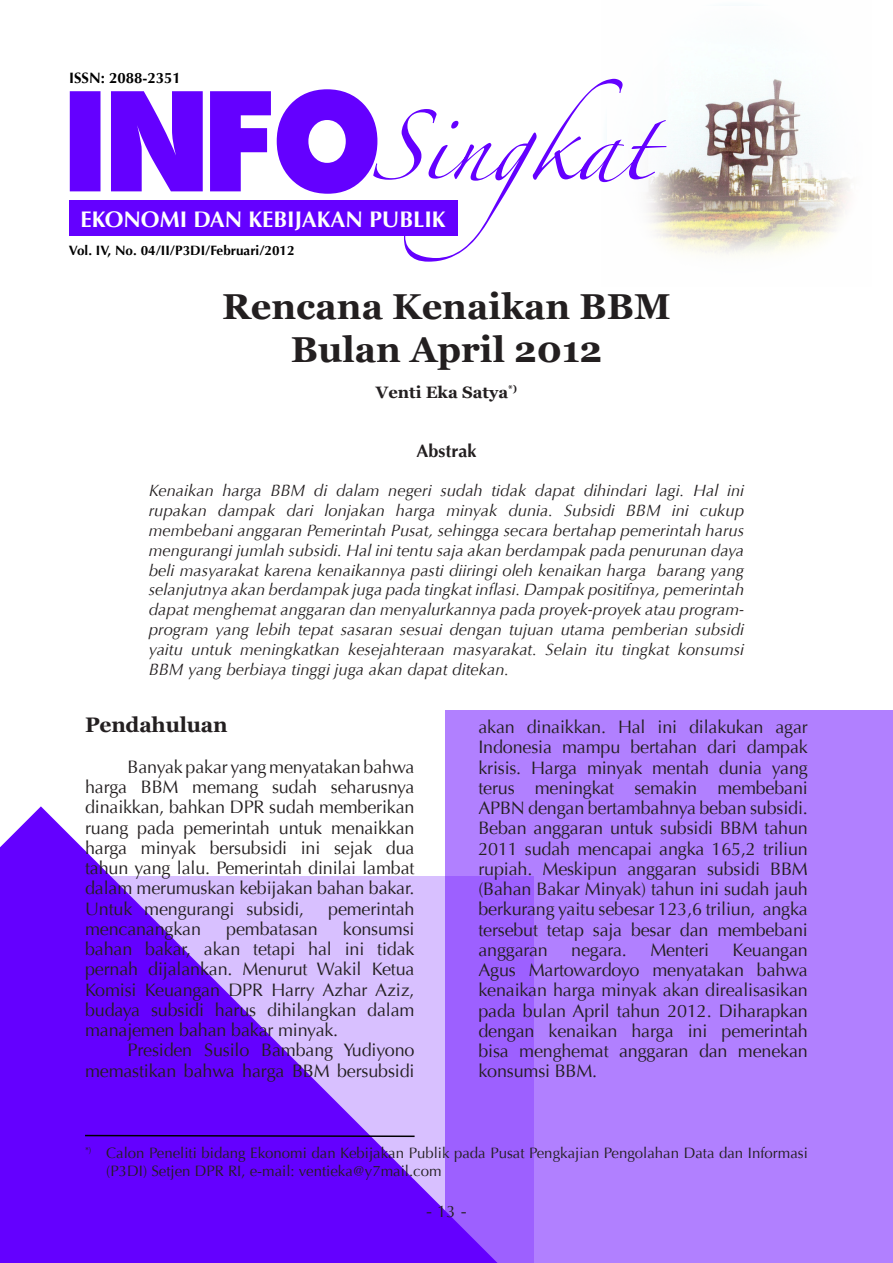
<style>
.page{position:relative;width:893px;height:1263px;background:#fff}
.page>*{position:absolute;margin:0;border:0;box-sizing:border-box;transform-origin:0 0}
.Judul_Utama{font:700 36px "Georgia";color:#231f20}
.Nama_Bidang{font:700 22.5px "Optima";color:#fff}
.Sub_Judul_Naskah{font:700 21px "Georgia";letter-spacing:-.01em;color:#231f20}
.Naskah{font:18px/20.2px "Optima";letter-spacing:-.01em;color:#231f20;text-align:justify}
.Judul_Abstract{font:700 18px "Optima";color:#231f20}
.Abstract{font:italic 16.5px/19.8px "Optima";color:#231f20;text-align:justify}
.Nama_Penulis{font:700 16.5px "Georgia";color:#231f20}
.Catatan_Kaki{font:15px/18px "Optima";color:#231f20}
.ISSN{font:700 15px "Optima";color:#000}
.Volume{font:700 13.5px "Optima";color:#000}
.s1{font-size:16.5px}
</style>
<div class="page">
<svg style="left:0;top:806px;width:111px;height:70px;fill:#6400ff"></svg>
<div style="left:445px;top:710px;width:448px;height:553px;background:#b180ff"></div>
<svg style="left:0;top:876px;width:534px;height:387px;background:#8c43ff"></svg>
<img style="left:612px;top:78px;width:238px;height:177px">
<svg style="left:373px;top:79px;width:293px;height:183px"></svg>
<svg style="left:70px;top:89px;width:307px;height:105px"></svg>
<div style="left:69px;top:201px;width:389px;height:35px;background:#6400ff"></div>
<svg style="left:84px;top:1134px;width:332px;height:4px"></svg>
<p class="ISSN" style="left:69px;top:69px;width:113px">ISSN: 2088-2351</p>
<p class="Nama_Bidang" style="left:81px;top:206px;width:367px">EKONOMI DAN KEBIJAKAN PUBLIK</p>
<p class="Volume" style="left:69px;top:242px;width:227px">Vol. IV, No. 04/II/P3DI/Februari/2012</p>
<p class="Judul_Utama" style="left:222px;top:283px;width:450px">Rencana Kenaikan BBM</p>
<p class="Judul_Utama" style="left:291px;top:326px;width:313px">Bulan April 2012</p>
<p class="Nama_Penulis" style="left:376px;top:381px;width:143px">Venti Eka Satya<sup>*)</sup></p>
<p class="Judul_Abstract" style="left:417px;top:440px;width:61px">Abstrak</p>
<p class="Abstract" style="left:149px;top:481px;width:597px">Kenaikan harga BBM di dalam negeri sudah tidak dapat dihindari lagi. Hal ini rupakan dampak dari lonjakan harga minyak dunia. Subsidi BBM ini cukup membebani anggaran Pemerintah Pusat, sehingga secara bertahap pemerintah harus mengurangi jumlah subsidi. Hal ini tentu saja akan berdampak pada penurunan daya beli masyarakat karena kenaikannya pasti diiringi oleh kenaikan harga barang yang selanjutnya akan berdampak juga pada tingkat inflasi. Dampak positifnya, pemerintah dapat menghemat anggaran dan menyalurkannya pada proyek-proyek atau program&shy;program yang lebih tepat sasaran sesuai dengan tujuan utama pemberian subsidi yaitu untuk meningkatkan kesejahteraan masyarakat. Selain itu tingkat konsumsi BBM yang berbiaya tinggi juga akan dapat ditekan.</p>
<p class="Sub_Judul_Naskah" style="left:85px;top:712px;width:144px">Pendahuluan</p>
<p class="Naskah" style="left:85px;top:757px;width:331px;text-indent:43px">Banyak pakar yang menyatakan bahwa harga BBM memang sudah seharusnya dinaikkan, bahkan DPR sudah memberikan ruang pada pemerintah untuk menaikkan harga minyak bersubsidi ini sejak dua tahun yang lalu. Pemerintah dinilai lambat dalam merumuskan kebijakan bahan bakar.<br>Untuk mengurangi subsidi,</p>
<p class="Naskah" style="left:328px;top:899px;width:88px">pemerintah</p>
<p class="Naskah" style="left:85px;top:919px;width:331px;text-indent:258px">konsumsi bahan bakar, akan tetapi hal ini tidak pernah dijalankan. Menurut Wakil Ketua Komisi Keuangan DPR Harry Azhar Aziz, budaya subsidi harus dihilangkan dalam manajemen bahan bakar minyak.</p>
<p class="Naskah" style="left:85px;top:1040px;width:331px;text-align:right">Presiden Susilo Bambang Yudiyono memastikan bahwa harga BBM bersubsidi</p>
<p class="Naskah" style="left:85px;top:919px;width:118px">mencanangkan</p>
<p class="Naskah" style="left:226px;top:919px;width:93px">pembatasan</p>
<p class="Naskah" style="left:478px;top:717px;width:331px">akan dinaikkan. Hal ini dilakukan agar Indonesia mampu bertahan dari dampak krisis. Harga minyak mentah dunia yang terus meningkat semakin membebani APBN dengan bertambahnya beban subsidi.<br>Beban anggaran untuk subsidi BBM tahun 2011 sudah mencapai angka 165,2 triliun rupiah. Meskipun anggaran subsidi BBM (Bahan Bakar Minyak) tahun ini sudah jauh berkurang yaitu sebesar 123,6 triliun, angka tersebut tetap saja besar dan membebani anggaran</p>
<p class="Naskah" style="left:571px;top:940px;width:57px">negara.</p>
<p class="Naskah" style="left:650px;top:940px;width:60px">Menteri</p>
<p class="Naskah" style="left:478px;top:940px;width:331px;text-indent:254px">Keuangan Agus Martowardoyo menyatakan bahwa kenaikan harga minyak akan direalisasikan pada bulan April tahun 2012. Diharapkan dengan kenaikan harga ini pemerintah bisa menghemat anggaran dan menekan konsumsi BBM.</p>
<p class="Catatan_Kaki" style="left:106px;top:1144px;width:703px;text-indent:-21px"><sup>*)</sup> Calon Peneliti bidang Ekonomi dan Kebijakan Publik pada Pusat Pengkajian Pengolahan Data dan Informasi (P3DI) Setjen DPR RI, e-mail: ventieka@y7mail.com</p>
<p class="Naskah" style="left:426px;top:1201px;width:42px">- <span class="s1">13</span> -</p>
</div>
